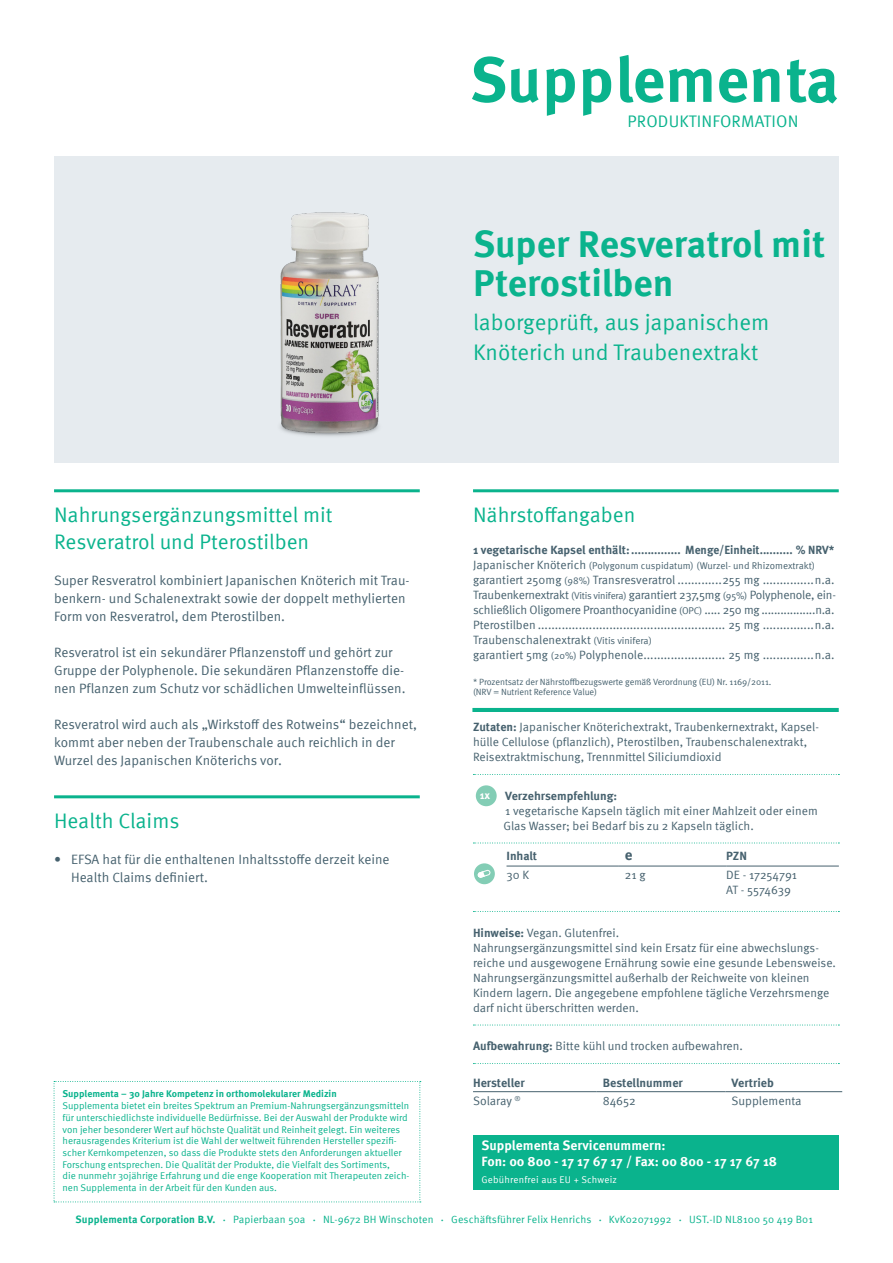
<style>
.page{position:relative;width:893px;height:1263px;background:#fff}
.page>*{position:absolute;margin:0;border:0;box-sizing:border-box;transform-origin:0 0}
.Produkt_Titel{font:700 63.45px "Meta Pro";color:#0ab38d}
.Produkt_Titel-2{font:700 37.5px/39px "Meta Pro";letter-spacing:-.005em;color:#0ab38d}
.Produkt_Subline{font:22.5px/30px "Meta Pro";color:#0ab38d}
.Headline-Grün{font:21px/27px "Meta Pro";color:#0ab38d}
.t1{font:16.65px "Meta Pro";letter-spacing:.01em;color:#0ab38d}
.Nährstoffangaben{font:700 15px "Meta Pro";color:#46616e}
.Fließtext{font:13.5px/18px "Meta Pro";color:#46616e}
.Servicenummern{font:700 13.5px/16.2px "Meta Pro";color:#fff}
.Nährstoffangaben-2{font:700 12.15px "Meta Pro";color:#46616e}
.Nährstoffangaben-3{font:12.15px "Meta Pro";letter-spacing:-.005em;color:#46616e}
.Fließtext_klein{font:12.15px "Meta Pro";letter-spacing:-.005em;color:#46616e}
.Fließtext_klein_mit{font:12px/15px "Meta Pro";color:#46616e}
.Nährstoffangaben-4{font:12px/15px "Meta Pro";letter-spacing:-.01em;color:#46616e}
.Nährstoffangaben-5{font:700 12px "Meta Pro";color:#46616e}
.Fließtext-2{font:700 10.95px "Meta Pro";color:#fff}
.t2{font:10.5px "Meta Pro";letter-spacing:.01em;color:#0ab38d}
.t3{font:700 10.5px "Meta Pro";letter-spacing:.01em;color:#0ab38d}
.Supplementa_Text_Kle{font:9.75px/11.7px "Meta Pro";color:#0ab38d}
.Nährstoffangaben-6{font:9.75px "Meta Pro";letter-spacing:-.005em;color:#46616e}
.Servicenummern-2{font:9.75px "Meta Pro";letter-spacing:.02em;color:#fff}
.Fließtext_klein_mit-2{font:9px/10.5px "Meta Pro";letter-spacing:-.01em;color:#46616e}
.s1{font-weight:700}
.s2{font-size:12px}
.s3{font-size:9.75px}
.s4{font-size:4.5px}
</style>
<div class="page">
<div style="left:54px;top:156px;width:785px;height:306px;background:#e6ebef"></div>
<hr style="left:54px;top:489px;width:366px;height:3px;background:#0ab38d">
<hr style="left:54px;top:795px;width:366px;height:3px;background:#0ab38d">
<hr style="left:473px;top:489px;width:366px;height:3px;background:#0ab38d">
<svg style="left:473px;top:774px;width:366px;height:1px"></svg>
<svg style="left:473px;top:843px;width:366px;height:1px"></svg>
<svg style="left:473px;top:911px;width:366px;height:1px"></svg>
<svg style="left:473px;top:1025px;width:366px;height:1px"></svg>
<svg style="left:473px;top:1063px;width:366px;height:1px"></svg>
<div style="left:473px;top:1135px;width:366px;height:55px;background:#0ab38d"></div>
<div style="left:476px;top:785px;width:21px;height:21px;background:#83cdb5;border-radius:50%"></div>
<hr style="left:506px;top:866px;width:113px;height:1px;background:#46616e">
<hr style="left:619px;top:866px;width:107px;height:1px;background:#46616e">
<hr style="left:726px;top:866px;width:113px;height:1px;background:#46616e">
<div style="left:474px;top:863px;width:21px;height:21px;background:#83cdb5;border-radius:50%"></div>
<svg style="left:478px;top:870px;width:12px;height:8px"></svg>
<hr style="left:473px;top:1091px;width:124px;height:1px;background:#46616e">
<hr style="left:597px;top:1091px;width:129px;height:1px;background:#46616e">
<hr style="left:726px;top:1091px;width:116px;height:1px;background:#46616e">
<svg style="left:54px;top:1081px;width:367px;height:121px"></svg>
<hr style="left:472px;top:708px;width:367px;height:3px;background:#0ab38d">
<img style="left:280px;top:212px;width:99px;height:224px">
<p class="Produkt_Titel" style="left:470px;top:30px;width:371px">Supplementa</p>
<p class="t1" style="left:628px;top:109px;width:172px">PRODUKTINFORMATION</p>
<p class="Produkt_Titel-2" style="left:473px;top:222px;width:354px">Super Resveratrol mit<br>Pterostilben</p>
<p class="Produkt_Subline" style="left:473px;top:306px;width:298px">laborgeprüft, aus japanischem<br>Knöterich und Traubenextrakt</p>
<p class="Headline-Grün" style="left:54px;top:500px;width:280px">Nahrungsergänzungsmittel mit<br>Resveratrol und Pterostilben</p>
<p class="Fließtext" style="left:54px;top:570px;width:357px">Super Resveratrol kombiniert Japanischen Knöterich mit Trau&shy;benkern- und Schalenextrakt sowie der doppelt methylierten<br>Form von Resveratrol, dem Pterostilben.</p>
<p class="Fließtext" style="left:54px;top:642px;width:353px">Resveratrol ist ein sekundärer Pflanzenstoff und gehört zur<br>Gruppe der Polyphenole. Die sekundären Pflanzenstoffe die&shy;nen Pflanzen zum Schutz vor schädlichen Umwelteinflüssen.</p>
<p class="Fließtext" style="left:54px;top:714px;width:364px">Resveratrol wird auch als „Wirkstoff des Rotweins“ bezeichnet, kommt aber neben der Traubenschale auch reichlich in der<br>Wurzel des Japanischen Knöterichs vor.</p>
<p class="Headline-Grün" style="left:54px;top:806px;width:127px">Health Claims</p>
<p class="Fließtext" style="left:71px;top:849px;width:320px;text-indent:-17px">• EFSA hat für die enthaltenen Inhaltsstoffe derzeit keine<br>Health Claims definiert.</p>
<p class="Supplementa_Text_Kle" style="left:63px;top:1087px;width:348px"><span class="s1">Supplementa – 30 Jahre Kompetenz in orthomolekularer Medizin<br></span>Supplementa bietet ein breites Spektrum an Premium-Nahrungsergänzungsmitteln für unterschiedlichste individuelle Bedürfnisse. Bei der Auswahl der Produkte wird von jeher besonderer Wert auf höchste Qualität und Reinheit gelegt. Ein weiteres herausragendes Kriterium ist die Wahl der weltweit führenden Hersteller spezifi&shy;scher Kernkompetenzen, so dass die Produkte stets den Anforderungen aktueller Forschung entsprechen. Die Qualität der Produkte, die Vielfalt des Sortiments,<br>die nunmehr 30jährige Erfahrung und die enge Kooperation mit Therapeuten zeich&shy;nen Supplementa in der Arbeit für den Kunden aus.</p>
<p class="Headline-Grün" style="left:473px;top:500px;width:164px">Nährstoffangaben</p>
<p class="Nährstoffangaben-5" style="left:473px;top:541px;width:363px">1 vegetarische Kapsel enthält:............... Menge/Einheit.......... % NRV*</p>
<p class="Nährstoffangaben-6" style="left:473px;top:559px;width:344px"><span class="s2">Japanischer Knöterich</span> (Polygonum cuspidatum) (Wurzel- und Rhizomextrakt)</p>
<p class="Nährstoffangaben-4" style="left:473px;top:572px;width:363px">garantiert 250mg <span class="s3">(98%)</span> Transresveratrol .............255 mg ...............n.a.</p>
<p class="Nährstoffangaben-4" style="left:473px;top:587px;width:364px">Traubenkernextrakt <span class="s3">(Vitis vinifera)</span> garantiert 237,5mg <span class="s3">(95%)</span> Polyphenole, ein&shy;schließlich Oligomere Proanthocyanidine <span class="s3">(OPC)</span> ..... 250 mg .................n.a.</p>
<p class="Nährstoffangaben-4" style="left:473px;top:617px;width:363px">Pterostilben ....................................................... 25 mg ...............n.a.</p>
<p class="Nährstoffangaben-4" style="left:473px;top:632px;width:363px">Traubenschalenextrakt <span class="s3">(Vitis vinifera)<br></span>garantiert 5mg <span class="s3">(20%)</span> Polyphenole........................ 25 mg ...............n.a.</p>
<p class="Fließtext_klein_mit-2" style="left:473px;top:676px;width:300px">* Prozentsatz der Nährstoffbezugswerte gemäß Verordnung (EU) Nr. 1169/2011. (NRV = Nutrient Reference Value)</p>
<p class="Fließtext_klein_mit" style="left:473px;top:719px;width:347px"><span class="s1">Zutaten:</span> Japanischer Knöterichextrakt, Traubenkernextrakt, Kapsel&shy;hülle Cellulose (pflanzlich), Pterostilben, Traubenschalenextrakt,<br>Reisextraktmischung, Trennmittel Siliciumdioxid</p>
<p class="Fließtext-2" style="left:480px;top:787px;width:12px">1x</p>
<p class="Fließtext_klein_mit" style="left:503px;top:787px;width:316px"><span class="s1">Verzehrsempfehlung:<br></span>1 vegetarische Kapseln täglich mit einer Mahlzeit oder einem<br>Glas Wasser; bei Bedarf bis zu 2 Kapseln täglich.</p>
<p class="Nährstoffangaben-5" style="left:506px;top:846px;width:32px">Inhalt</p>
<p class="Nährstoffangaben" style="left:625px;top:843px;width:9px">e</p>
<p class="Nährstoffangaben-5" style="left:726px;top:846px;width:22px">PZN</p>
<p class="Nährstoffangaben-4" style="left:506px;top:867px;width:24px">30 K</p>
<p class="Nährstoffangaben-4" style="left:625px;top:867px;width:22px">21 g</p>
<p class="Nährstoffangaben-4" style="left:726px;top:867px;width:72px">DE - 17254791<br>AT - 5574639</p>
<p class="Fließtext_klein_mit" style="left:473px;top:924px;width:364px"><span class="s1">Hinweise:</span> Vegan. Glutenfrei.<br>Nahrungsergänzungsmittel sind kein Ersatz für eine abwechslungs&shy;reiche und ausgewogene Ernährung sowie eine gesunde Lebensweise.<br>Nahrungsergänzungsmittel außerhalb der Reichweite von kleinen Kindern lagern. Die angegebene empfohlene tägliche Verzehrsmenge darf nicht überschritten werden.</p>
<p class="Fließtext_klein_mit" style="left:473px;top:1038px;width:271px"><span class="s1">Aufbewahrung:</span> Bitte kühl und trocken aufbewahren.</p>
<p class="Nährstoffangaben-2" style="left:473px;top:1074px;width:53px">Hersteller</p>
<p class="Nährstoffangaben-2" style="left:603px;top:1074px;width:82px">Bestellnummer</p>
<p class="Nährstoffangaben-2" style="left:732px;top:1074px;width:44px">Vertrieb</p>
<p class="Nährstoffangaben-3" style="left:473px;top:1092px;width:49px">Solaray <sup>®</sup></p>
<p class="Fließtext_klein" style="left:603px;top:1092px;width:35px">84652</p>
<p class="Nährstoffangaben-3" style="left:732px;top:1092px;width:71px">Supplementa</p>
<p class="Servicenummern" style="left:482px;top:1136px;width:297px">Supplementa Servicenummern:<br>Fon: 00 800 - 17 17 67 17 / Fax: 00 800 - 17 17 67 18</p>
<p class="Servicenummern-2" style="left:482px;top:1172px;width:137px">Gebührenfrei aus EU + Schweiz</p>
<p class="t3" style="left:76px;top:1211px;width:141px">Supplementa Corporation B.V.</p>
<p class="t2" style="left:223px;top:1211px;width:84px"><span class="s4">•</span> Papierbaan 50a</p>
<p class="t2" style="left:313px;top:1211px;width:122px"><span class="s4">•</span> NL-9672 BH Winschoten</p>
<p class="t2" style="left:441px;top:1211px;width:152px"><span class="s4">•</span> Geschäftsführer Felix Henrichs</p>
<p class="t2" style="left:599px;top:1211px;width:74px"><span class="s4">•</span> KvK02071992</p>
<p class="t2" style="left:679px;top:1211px;width:135px"><span class="s4">•</span> UST.-ID NL8100 50 419 B01</p>
</div>
